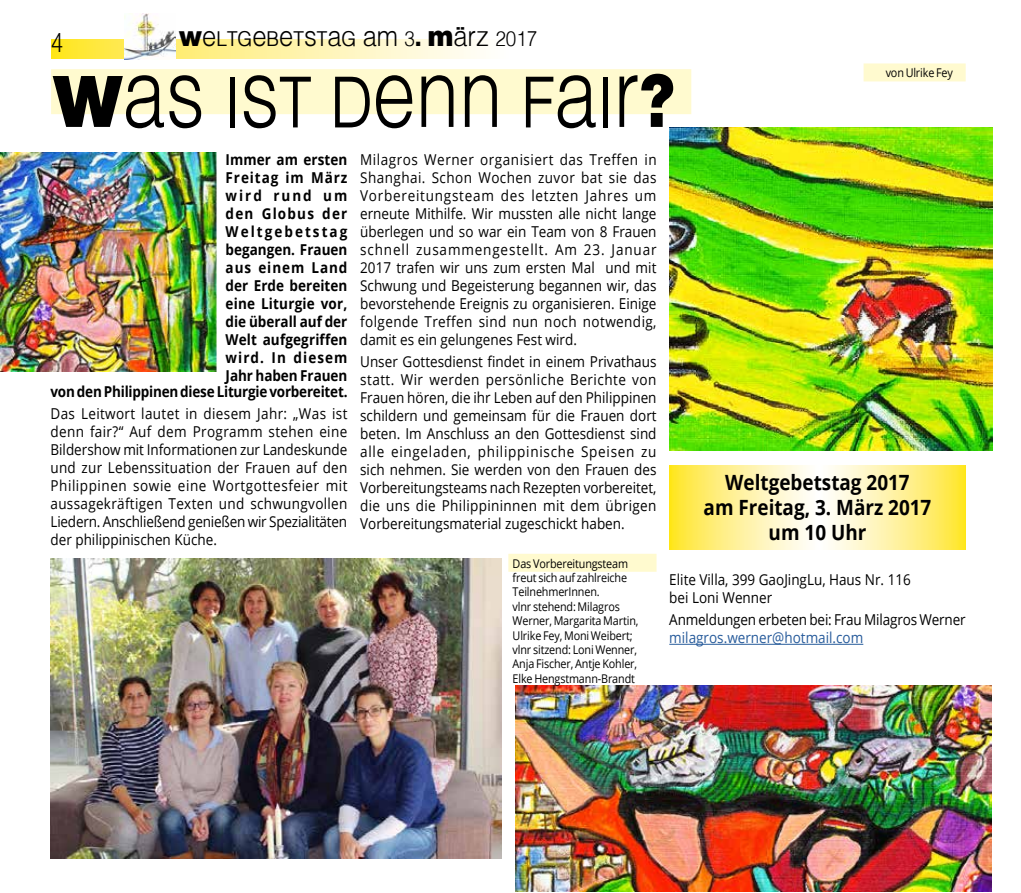
<style>
.page{position:relative;width:1021px;height:893px;background:#fff}
.page>*{position:absolute;margin:0;border:0;box-sizing:border-box;transform-origin:0 0}
.t1{font:72px "Light &Black";color:#000;scale:.8 1}
.t2{font:27px "Light &Black";color:#000;scale:.8 1}
.t3{font:700 21px/25.2px "Open Sans";color:#000;text-align:center;scale:.9 1}
.t4{font:21px "Light &Black";color:#000;scale:.9 1}
.t5{font:15px/18px "Open Sans";color:#000;text-align:justify;scale:.9 1}
.t6{font:700 15px/18px "Open Sans";letter-spacing:-.005em;color:#000;text-align:justify;scale:.9 1}
.t7{font:15px "Open Sans";color:#275b9b;scale:.9 1}
.t8{font:12px/14.4px "Open Sans";letter-spacing:-.015em;color:#000;scale:.9 1}
</style>
<div class="page">
<svg style="left:51px;top:39px;width:429px;height:19px;background:#fff29e"></svg>
<img style="left:124px;top:13px;width:52px;height:46px">
<svg style="left:669px;top:465px;width:296px;height:85px;background:#fff29e"></svg>
<hr style="left:669px;top:644px;width:194px;height:1px;background:#275b9b">
<div style="left:51px;top:69px;width:640px;height:45px;background:#fffacf"></div>
<img style="left:669px;top:128px;width:323px;height:323px">
<img style="left:0;top:152px;width:217px;height:219px">
<img style="left:515px;top:686px;width:476px;height:206px">
<img style="left:50px;top:558px;width:452px;height:301px">
<div style="left:508px;top:554px;width:148px;height:18px;background:#fffacf"></div>
<div style="left:863px;top:63px;width:102px;height:18px;background:#fffacf"></div>
<h3 class="t4" style="left:178px;top:24px;width:400px">WELTGEBETSTAG AM 3. MÄRZ 2017</h3>
<h1 class="t1" style="left:51px;top:54px;width:781px">WAS IST DENN FAIR?</h1>
<p class="t6" style="left:226px;top:150px;width:137px">Immer am ersten Freitag im März wird rund um den Globus der Weltgebetstag begangen. Frauen aus einem Land der Erde bereiten eine Liturgie vor, die überall auf der Welt aufgegriffen wird. In diesem Jahr haben Frauen</p>
<p class="t5" style="left:360px;top:150px;width:331px">Milagros Werner organisiert das Treffen in Shanghai. Schon Wochen zuvor bat sie das Vorbereitungsteam des letzten Jahres um erneute Mithilfe. Wir mussten alle nicht lange überlegen und so war ein Team von 8 Frauen schnell zusammengestellt. Am 23. Januar 2017 trafen wir uns zum ersten Mal und mit Schwung und Begeisterung begannen wir, das bevorstehende Ereignis zu organisieren. Einige folgende Treffen sind nun noch notwendig, damit es ein gelungenes Fest wird.</p>
<h2 class="t2" style="left:51px;top:24px;width:17px">4</h2>
<p class="t8" style="left:885px;top:65px;width:76px">von Ulrike Fey</p>
<p class="t5" style="left:360px;top:352px;width:331px">Unser Gottesdienst findet in einem Privathaus statt. Wir werden persönliche Berichte von Frauen hören, die ihr Leben auf den Philippinen schildern und gemeinsam für die Frauen dort beten. Im Anschluss an den Gottesdienst sind alle eingeladen, philippinische Speisen zu sich nehmen. Sie werden von den Frauen des Vorbereitungsteams nach Rezepten vorbereitet, die uns die Philippininnen mit dem übrigen Vorbereitungsmaterial zugeschickt haben.</p>
<p class="t8" style="left:512px;top:556px;width:141px">Das Vorbereitungsteam freut sich auf zahlreiche<br>TeilnehmerInnen.<br>vlnr stehend: Milagros<br>Werner, Margarita Martin,<br>Ulrike Fey, Moni Weibert; vlnr sitzend: Loni Wenner,<br>Anja Fischer, Antje Kohler,<br>Elke Hengstmann-Brandt</p>
<p class="t6" style="left:50px;top:382px;width:331px">von den Philippinen diese Liturgie vorbereitet.</p>
<p class="t5" style="left:50px;top:405px;width:331px">Das Leitwort lautet in diesem Jahr: „Was ist denn fair?“ Auf dem Programm stehen eine Bildershow mit Informationen zur Landeskunde und zur Lebenssituation der Frauen auf den Philippinen sowie eine Wortgottesfeier mit aussagekräftigen Texten und schwungvollen Liedern. Anschließend genießen wir Spezialitäten der philippinischen Küche.</p>
<h3 class="t3" style="left:703px;top:469px;width:254px">Weltgebetstag 2017<br>am Freitag, 3. März 2017 um 10 Uhr</h3>
<p class="t5" style="left:669px;top:570px;width:270px">Elite Villa, 399 GaoJingLu, Haus Nr. 116 bei Loni Wenner</p>
<p class="t5" style="left:669px;top:610px;width:331px">Anmeldungen erbeten bei: Frau Milagros Werner</p>
<p class="t7" style="left:669px;top:627px;width:217px">milagros.werner@hotmail.com</p>
</div>
